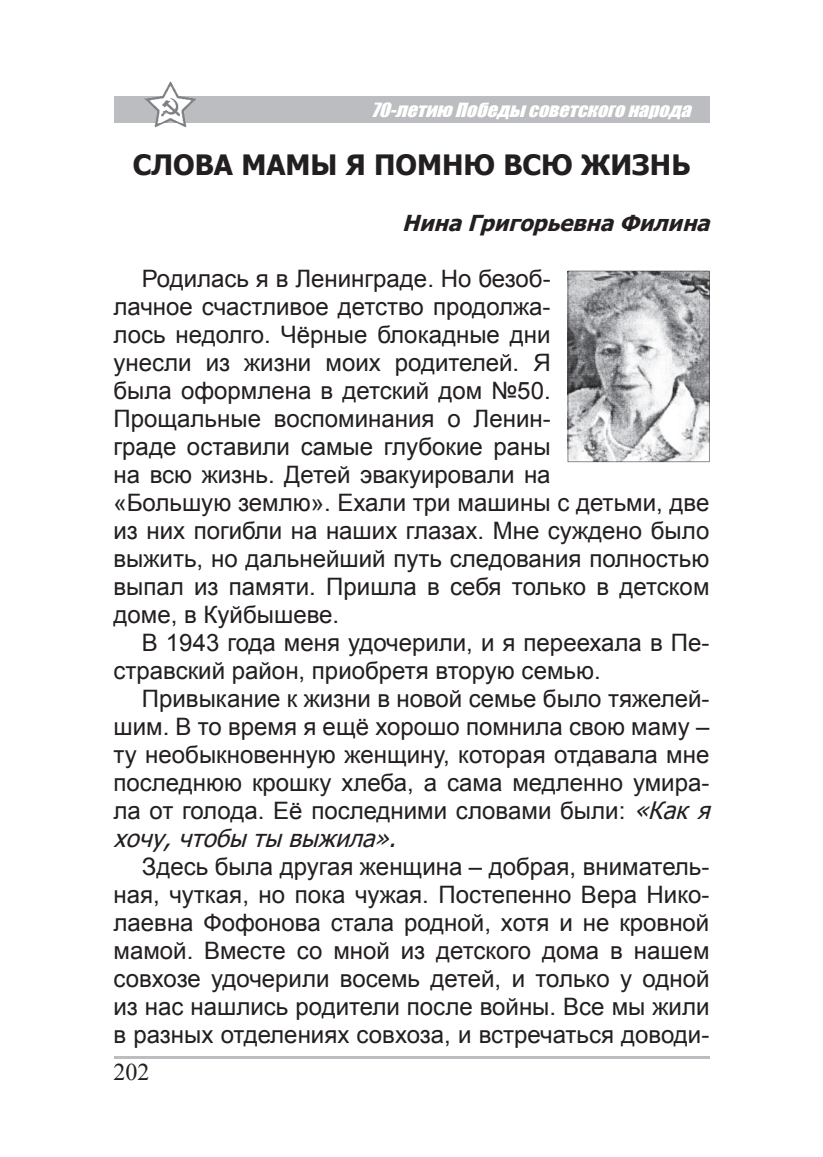
<style>
.page{position:relative;width:823px;height:1157px;background:#fff}
.page>*{position:absolute;margin:0;border:0;box-sizing:border-box;transform-origin:0 0}
.t1{font:700 28px "Tahoma";color:#231f20}
.t2{font:24px "Arial";color:#231f20}
.t3{font:italic 24px "Tahoma";color:#231f20}
.t4{font:24px "Times New Roman";color:#231f20}
.t5{font:italic 700 22px "Tahoma";color:#231f20}
.t6{font:italic 18px "Impact";color:#fff;scale:1.1 1}
.s1{font-family:"Tahoma";font-style:italic}
</style>
<div class="page">
<div style="left:113px;top:96px;width:596px;height:27px;background:#bcbdc0"></div>
<img style="left:154px;top:81px;width:33px;height:46px">
<img style="left:145px;top:96px;width:51px;height:27px">
<hr style="left:113px;top:1056px;width:596px;height:2px;background:#bcbdc0">
<svg style="left:567px;top:271px;width:142px;height:191px"></svg>
<p class="t6" style="left:371px;top:99px;width:297px">70-летию Победы советского народа</p>
<p class="t1" style="left:133px;top:146px;width:558px">СЛОВА МАМЫ Я ПОМНЮ ВСЮ ЖИЗНЬ</p>
<p class="t5" style="left:402px;top:208px;width:315px">Нина Григорьевна Филина</p>
<p class="t2" style="left:142px;top:265px;width:410px">Родилась я в Ленинграде. Но безоб-</p>
<p class="t2" style="left:113px;top:293px;width:438px">лачное счастливое детство продолжа-</p>
<p class="t2" style="left:113px;top:321px;width:438px">лось недолго. Чёрные блокадные дни</p>
<p class="t2" style="left:113px;top:349px;width:438px">унесли из жизни моих родителей. Я</p>
<p class="t2" style="left:113px;top:377px;width:438px">была оформлена в детский дом №50.</p>
<p class="t2" style="left:113px;top:405px;width:438px">Прощальные воспоминания о Ленин-</p>
<p class="t2" style="left:113px;top:433px;width:438px">граде оставили самые глубокие раны</p>
<p class="t2" style="left:113px;top:461px;width:438px">на всю жизнь. Детей эвакуировали на</p>
<p class="t2" style="left:113px;top:489px;width:597px">«Большую землю». Ехали три машины с детьми, две</p>
<p class="t2" style="left:113px;top:517px;width:597px">из них погибли на наших глазах. Мне суждено было</p>
<p class="t2" style="left:113px;top:545px;width:597px">выжить, но дальнейший путь следования полностью</p>
<p class="t2" style="left:113px;top:573px;width:597px">выпал из памяти. Пришла в себя только в детском</p>
<p class="t2" style="left:113px;top:601px;width:227px">доме, в Куйбышеве.</p>
<p class="t2" style="left:142px;top:629px;width:568px">В 1943 года меня удочерили, и я переехала в Пе-</p>
<p class="t2" style="left:113px;top:657px;width:488px">стравский район, приобретя вторую семью.</p>
<p class="t2" style="left:142px;top:685px;width:568px">Привыкание к жизни в новой семье было тяжелей-</p>
<p class="t2" style="left:113px;top:713px;width:597px">шим. В то время я ещё хорошо помнила свою маму –</p>
<p class="t2" style="left:113px;top:741px;width:597px">ту необыкновенную женщину, которая отдавала мне</p>
<p class="t2" style="left:113px;top:769px;width:597px">последнюю крошку хлеба, а сама медленно умира-</p>
<p class="t2" style="left:113px;top:797px;width:605px">ла от голода. Её последними словами были: <span class="s1">«Какя</span></p>
<p class="t3" style="left:113px;top:822px;width:291px">хочу,чтобы ты выжила».</p>
<p class="t2" style="left:142px;top:853px;width:568px">Здесь была другая женщина – добрая, вниматель-</p>
<p class="t2" style="left:113px;top:881px;width:597px">ная, чуткая, но пока чужая. Постепенно Вера Нико-</p>
<p class="t2" style="left:113px;top:909px;width:597px">лаевна Фофонова стала родной, хотя и не кровной</p>
<p class="t2" style="left:113px;top:937px;width:597px">мамой. Вместе со мной из детского дома в нашем</p>
<p class="t2" style="left:113px;top:965px;width:597px">совхозе удочерили восемь детей, и только у одной</p>
<p class="t2" style="left:113px;top:993px;width:597px">из нас нашлись родители после войны. Все мы жили</p>
<p class="t2" style="left:113px;top:1021px;width:597px">в разных отделениях совхоза, и встречаться доводи-</p>
<p class="t4" style="left:113px;top:1058px;width:37px">202</p>
</div>
